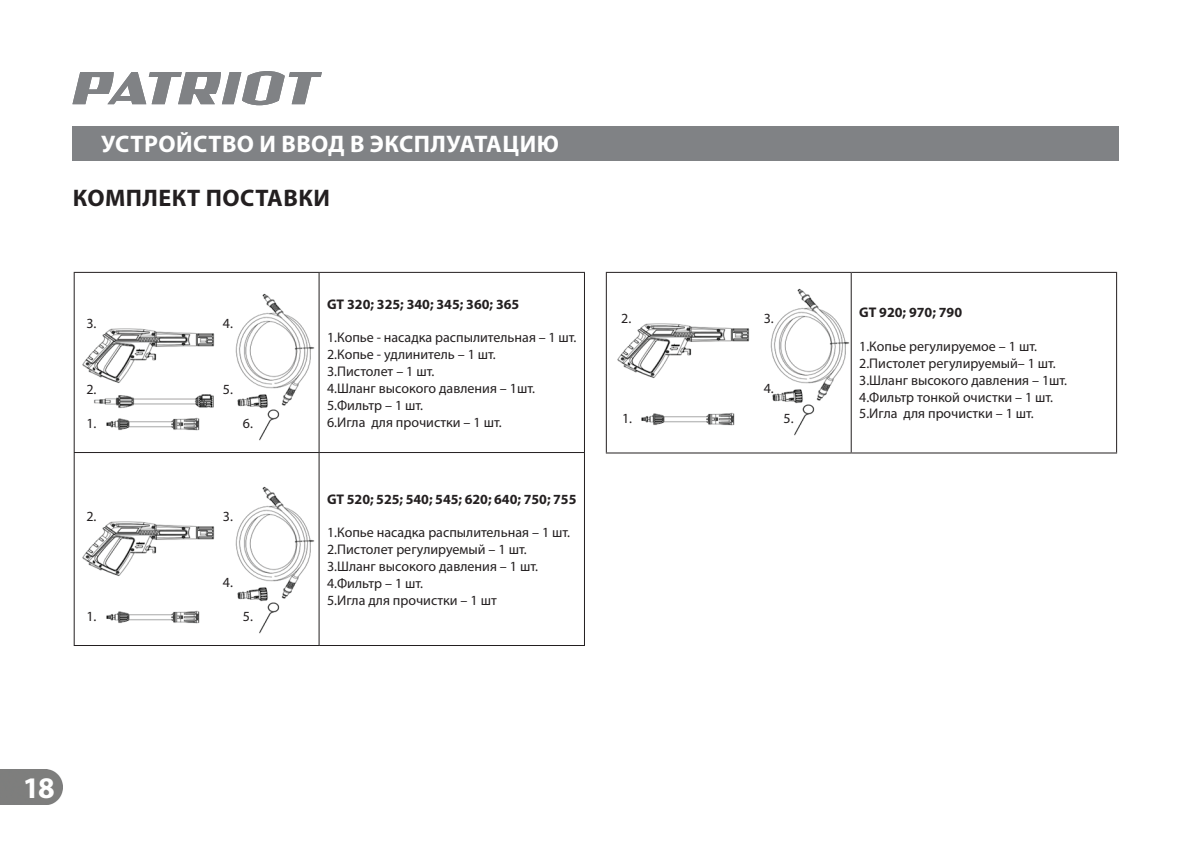
<style>
.page{position:relative;width:1191px;height:843px;background:#fff}
.page>*{position:absolute;margin:0;border:0;box-sizing:border-box;transform-origin:0 0}
.t1{font:700 30px "Myriad Pro";color:#fff}
.t2{font:700 24px "Myriad Pro";letter-spacing:.02em;color:#fff}
.t3{font:700 24px "Myriad Pro";letter-spacing:.02em;color:#231f20}
.t4{font:14px/16.8px "Myriad Pro";color:#231f20}
.t5{font:700 14px "Myriad Pro";color:#231f20}
</style>
<div class="page">
<div style="left:72px;top:126px;width:1047px;height:34px;background:#808285"></div>
<div style="left:0;top:769px;width:63px;height:35px;background:#7e7e7d"></div>
<svg style="left:72px;top:71px;width:250px;height:34px"></svg>
<hr style="left:74px;top:272px;width:245px;height:1px;background:#231f20">
<hr style="left:74px;top:273px;width:1px;height:179px;background:#231f20">
<hr style="left:319px;top:272px;width:266px;height:1px;background:#231f20">
<hr style="left:319px;top:273px;width:1px;height:179px;background:#231f20">
<hr style="left:584px;top:273px;width:1px;height:179px;background:#231f20">
<hr style="left:74px;top:452px;width:245px;height:1px;background:#231f20">
<hr style="left:74px;top:453px;width:1px;height:191px;background:#231f20">
<hr style="left:319px;top:452px;width:266px;height:1px;background:#231f20">
<hr style="left:319px;top:453px;width:1px;height:191px;background:#231f20">
<hr style="left:584px;top:453px;width:1px;height:191px;background:#231f20">
<hr style="left:74px;top:644px;width:245px;height:1px;background:#231f20">
<hr style="left:319px;top:644px;width:266px;height:1px;background:#231f20">
<img style="left:82px;top:293px;width:233px;height:148px">
<img style="left:82px;top:486px;width:233px;height:148px">
<div style="left:91px;top:585px;width:128px;height:19px;background:#fff"></div>
<img style="left:617px;top:288px;width:233px;height:148px">
<div style="left:626px;top:387px;width:128px;height:20px;background:#fff"></div>
<hr style="left:606px;top:272px;width:245px;height:1px;background:#231f20">
<hr style="left:606px;top:273px;width:1px;height:179px;background:#231f20">
<hr style="left:851px;top:272px;width:266px;height:1px;background:#231f20">
<hr style="left:851px;top:273px;width:1px;height:179px;background:#231f20">
<hr style="left:1116px;top:273px;width:1px;height:179px;background:#231f20">
<hr style="left:606px;top:452px;width:245px;height:1px;background:#231f20">
<hr style="left:851px;top:452px;width:266px;height:1px;background:#231f20">
<h2 class="t2" style="left:101px;top:131px;width:459px">УСТРОЙСТВО И ВВОД В ЭКСПЛУАТАЦИЮ</h2>
<h2 class="t3" style="left:73px;top:184px;width:259px">КОМПЛЕКТ ПОСТАВКИ</h2>
<p class="t4" style="left:86px;top:315px;width:12px">3.</p>
<p class="t4" style="left:223px;top:315px;width:12px">4.</p>
<p class="t4" style="left:86px;top:381px;width:12px">2.</p>
<p class="t4" style="left:86px;top:414px;width:12px">1.</p>
<p class="t4" style="left:223px;top:381px;width:12px">5.</p>
<p class="t4" style="left:243px;top:414px;width:12px">6.</p>
<p class="t4" style="left:86px;top:507px;width:12px">2.</p>
<p class="t4" style="left:223px;top:507px;width:12px">3.</p>
<p class="t4" style="left:86px;top:607px;width:12px">1.</p>
<p class="t4" style="left:223px;top:573px;width:12px">4.</p>
<p class="t4" style="left:243px;top:607px;width:12px">5.</p>
<p class="t5" style="left:327px;top:296px;width:194px">GT 320; 325; 340; 345; 360; 365</p>
<p class="t4" style="left:327px;top:329px;width:251px">1.Копье - насадка распылительная – 1 шт.<br>2.Копье - удлинитель – 1 шт.<br>3.Пистолет – 1 шт.<br>4.Шланг высокого давления – 1шт.<br>5.Фильтр – 1 шт.<br>6.Игла для прочистки – 1 шт.</p>
<p class="t5" style="left:327px;top:491px;width:251px">GT 520; 525; 540; 545; 620; 640; 750; 755</p>
<p class="t4" style="left:327px;top:524px;width:245px">1.Копье насадка распылительная – 1 шт.<br>2.Пистолет регулируемый – 1 шт.<br>3.Шланг высокого давления – 1 шт.<br>4.Фильтр – 1 шт.<br>5.Игла для прочистки – 1 шт</p>
<p class="t4" style="left:621px;top:310px;width:12px">2.</p>
<p class="t4" style="left:764px;top:310px;width:12px">3.</p>
<p class="t4" style="left:622px;top:409px;width:12px">1.</p>
<p class="t4" style="left:764px;top:379px;width:12px">4.</p>
<p class="t4" style="left:784px;top:409px;width:12px">5.</p>
<h1 class="t1" style="left:23px;top:770px;width:33px">18</h1>
<p class="t5" style="left:859px;top:305px;width:104px">GT 920; 970; 790</p>
<p class="t4" style="left:859px;top:337px;width:209px">1.Копье регулируемое – 1 шт.<br>2.Пистолет регулируемый– 1 шт.<br>3.Шланг высокого давления – 1шт.<br>4.Фильтр тонкой очистки – 1 шт.<br>5.Игла для прочистки – 1 шт.</p>
</div>
